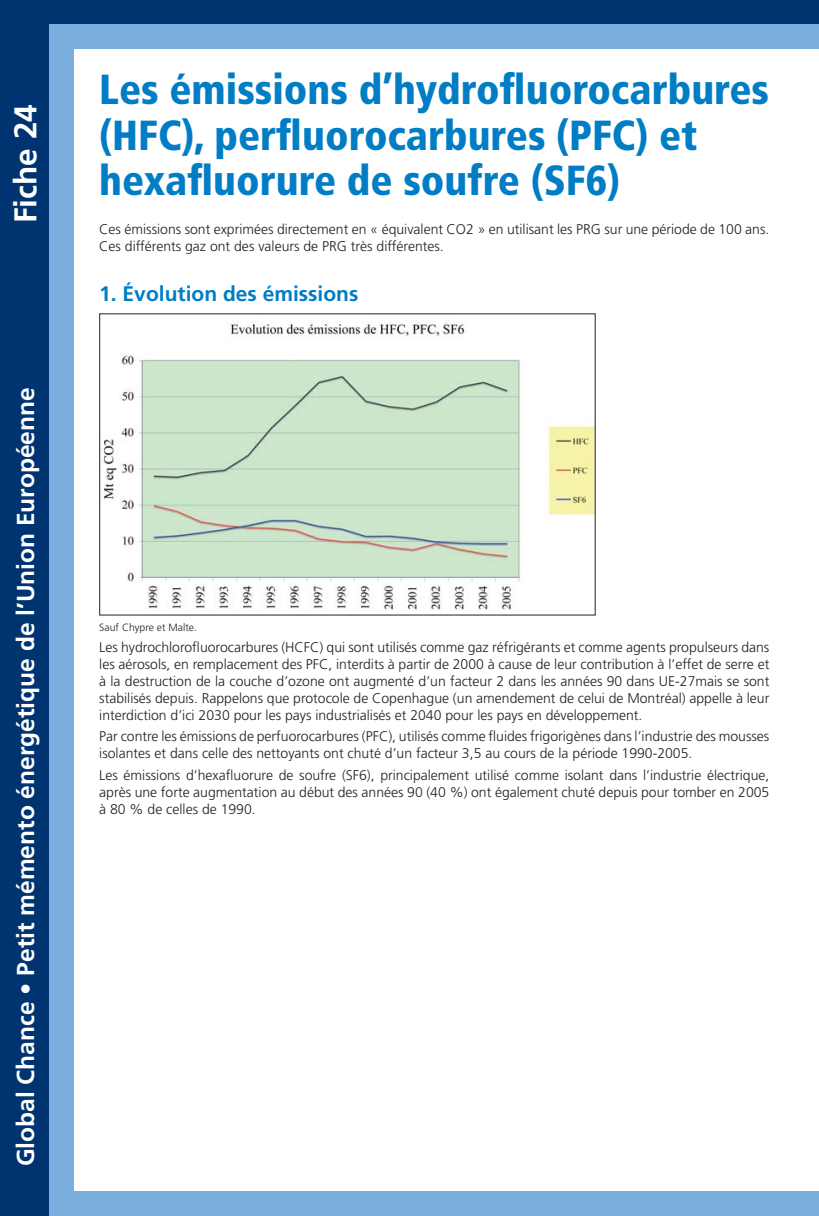
<style>
.page{position:relative;width:819px;height:1216px;background:#fff}
.page>*{position:absolute;margin:0;border:0;box-sizing:border-box;transform-origin:0 0}
.t1{font:900 condensed 42px/45.5px "Frutiger";color:#007dc5}
.t2{font:700 31.5px "Frutiger";color:#fff}
.t3{font:700 24.5px "Frutiger";color:#fff}
.t4{font:700 21px "Frutiger";color:#007dc5}
.t5{font:300 14px/16.8px "Frutiger";color:#231f20}
.t6{font:300 10.5px "Frutiger";color:#231f20}
</style>
<div class="page">
<div style="left:0;top:0;width:819px;height:1215px;background:#003471"></div>
<div style="left:50px;top:25px;width:769px;height:1190px;background:#7aafde"></div>
<div style="left:74px;top:50px;width:745px;height:1141px;background:#fff"></div>
<img style="left:103px;top:320px;width:490px;height:290px">
<p class="t2" style="left:13px;top:223px;width:121px;rotate:-90deg">Fiche 24</p>
<p class="t3" style="left:16px;top:1166px;width:780px;rotate:-90deg">Global Chance • Petit mémento énergétique de l’Union Européenne</p>
<p class="t1" style="left:99px;top:70px;width:671px">Les émissions d’hydrofluorocarbures (HFC), perfluorocarbures (PFC) et hexafluorure de soufre (SF6)</p>
<p class="t5" style="left:99px;top:222px;width:671px">Ces émissions sont exprimées directement en « équivalent CO2 » en utilisant les PRG sur une période de 100 ans.<br>Ces différents gaz ont des valeurs de PRG très différentes.</p>
<p class="t4" style="left:99px;top:285px;width:261px">1. Évolution des émissions</p>
<p class="t6" style="left:99px;top:622px;width:99px">Sauf Chypre et Malte.</p>
<p class="t5" style="left:99px;top:640px;width:671px;text-align:justify">Les hydrochlorofluorocarbures (HCFC) qui sont utilisés comme gaz réfrigérants et comme agents propulseurs dans les aérosols, en remplacement des PFC, interdits à partir de 2000 à cause de leur contribution à l’effet de serre et à la destruction de la couche d’ozone ont augmenté d’un facteur 2 dans les années 90 dans UE-27mais se sont stabilisés depuis. Rappelons que protocole de Copenhague (un amendement de celui de Montréal) appelle à leur interdiction d’ici 2030 pour les pays industrialisés et 2040 pour les pays en développement.</p>
<p class="t5" style="left:99px;top:729px;width:671px">Par contre les émissions de perfuorocarbures (PFC), utilisés comme fluides frigorigènes dans l’industrie des mousses isolantes et dans celle des nettoyants ont chuté d’un facteur 3,5 au cours de la période 1990-2005.</p>
<p class="t5" style="left:99px;top:767px;width:671px;text-align:justify">Les émissions d’hexafluorure de soufre (SF6), principalement utilisé comme isolant dans l’industrie électrique, après une forte augmentation au début des années 90 (40 %) ont également chuté depuis pour tomber en 2005 à 80 % de celles de 1990.</p>
</div>
